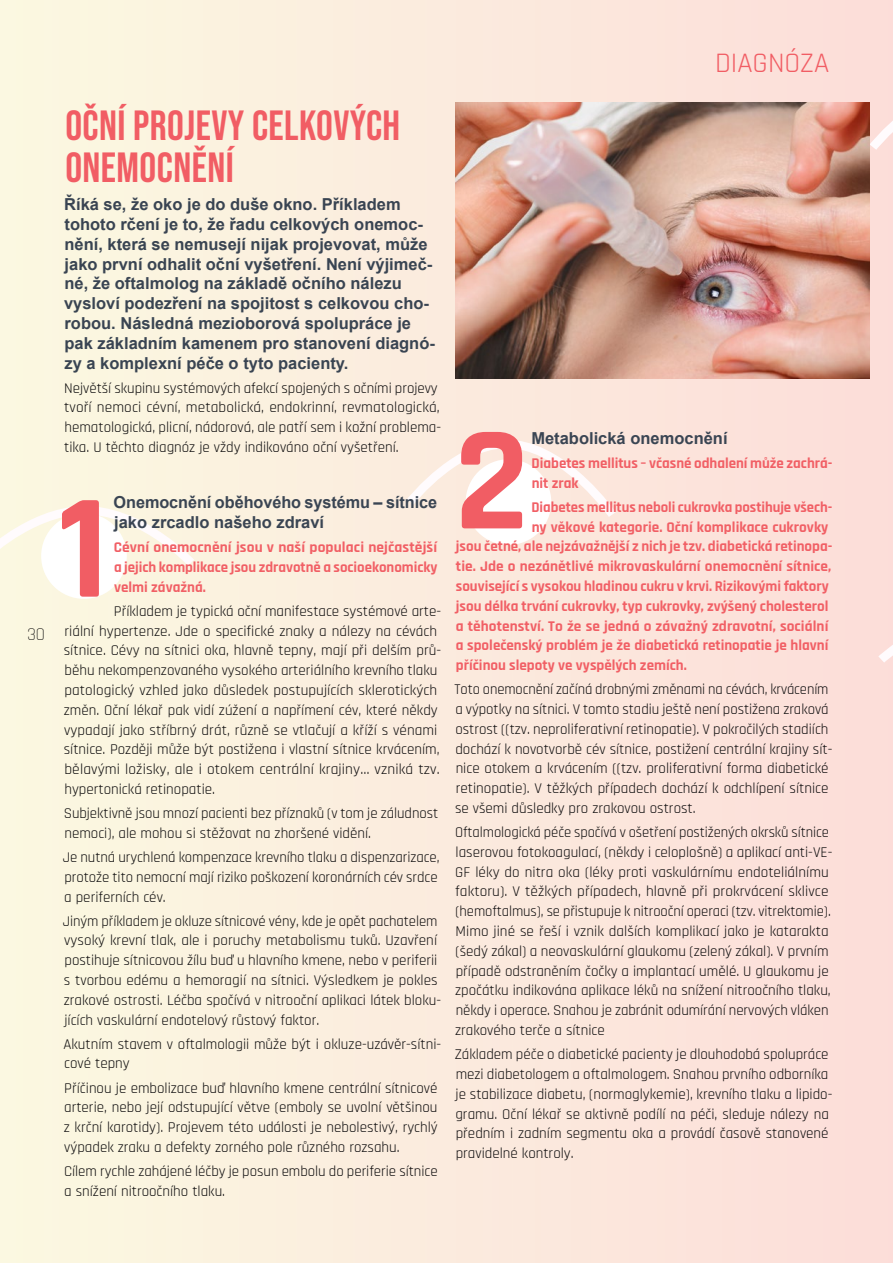
<style>
.page{position:relative;width:893px;height:1263px;background:#fff}
.page>*{position:absolute;margin:0;border:0;box-sizing:border-box;transform-origin:0 0}
.t1{font:700 150px "Rajdhani";color:#f15d64}
.t2{font:42px/42px "Bebas Neue";letter-spacing:.01em;color:#f15d64}
.t3{font:28.5px "Rajdhani";color:#f15d64}
.t4{font:300 18px "Rajdhani";color:#000}
.t5{font:700 16.5px/19.8px "Arial";color:#394452}
.t6{font:700 16.5px/19.8px "Arial";color:#3a4553}
.t7{font:15px/19.8px "Rajdhani";color:#0b0a0b}
.t8{font:700 15px/19.8px "Rajdhani";color:#f15f65;text-align:justify}
</style>
<div class="page">
<div style="left:0;top:0;width:893px;height:1263px;background:linear-gradient(to right,#fbf9e1,#fcddd9)"></div>
<div style="left:41px;top:513px;width:86px;height:86px;background:#fff;border-radius:50%"></div>
<div style="left:466px;top:459px;width:85px;height:86px;background:#fff;border-radius:50%"></div>
<svg style="left:402px;top:438px;width:219px;height:85px"></svg>
<svg style="left:864px;top:83px;width:29px;height:85px;background:#fce1dd"></svg>
<svg style="left:873px;top:612px;width:20px;height:65px"></svg>
<svg style="left:0;top:506px;width:200px;height:65px"></svg>
<img style="left:455px;top:102px;width:415px;height:277px">
<p class="t4" style="left:27px;top:624px;width:20px">30</p>
<h2 class="t2" style="left:65px;top:104px;width:336px">OČNÍ PROJEVY CELKOVÝCH<br>ONEMOCNĚNÍ</h2>
<p class="t5" style="left:64px;top:195px;width:372px">Říká se, že oko je do duše okno. Příkladem tohoto rčení je to, že řadu celkových onemoc&shy;nění, která se nemusejí nijak projevovat, může jako první odhalit oční vyšetření. Není výjimeč&shy;né, že oftalmolog na základě očního nálezu vysloví podezření na spojitost s celkovou cho&shy;robou. Následná mezioborová spolupráce je pak základním kamenem pro stanovení diagnó&shy;zy a komplexní péče o tyto pacienty.</p>
<p class="t7" style="left:64px;top:378px;width:378px">Největší skupinu systémových afekcí spojených s očními projevy tvoří nemoci cévní, metabolická, endokrinní, revmatologická, hematologická, plicní, nádorová, ale patří sem i kožní problema&shy;tika. U těchto diagnóz je vždy indikováno oční vyšetření.</p>
<p class="t6" style="left:114px;top:493px;width:325px">Onemocnění oběhového systému – sítnice jako zrcadlo našeho zdraví</p>
<p class="t8" style="left:114px;top:538px;width:325px">Cévní onemocnění jsou v naší populaci nejčastější a jejich komplikace jsou zdravotně a socioekonomicky velmi závažná.</p>
<p class="t7" style="left:64px;top:602px;width:379px;text-indent:50px">Příkladem je typická oční manifestace systémové arte&shy;riální hypertenze. Jde o specifické znaky a nálezy na cévách sítnice. Cévy na sítnici oka, hlavně tepny, mají při delším prů&shy;běhu nekompenzovaného vysokého arteriálního krevního tlaku patologický vzhled jako důsledek postupujících sklerotických změn. Oční lékař pak vidí zúžení a napřímení cév, které někdy vypadají jako stříbrný drát, různě se vtlačují a kříží s vénami sítnice. Později může být postižena i vlastní sítnice krvácením, bělavými ložisky, ale i otokem centrální krajiny… vzniká tzv. hypertonická retinopatie.</p>
<p class="t7" style="left:64px;top:804px;width:376px">Subjektivně jsou mnozí pacienti bez příznaků (v tom je záludnost nemoci), ale mohou si stěžovat na zhoršené vidění.</p>
<p class="t7" style="left:63px;top:848px;width:378px">Je nutná urychlená kompenzace krevního tlaku a dispenzarizace, protože tito nemocní mají riziko poškození koronárních cév srdce a periferních cév.</p>
<p class="t7" style="left:63px;top:911px;width:380px">Jiným příkladem je okluze sítnicové vény, kde je opět pachatelem vysoký krevní tlak, ale i poruchy metabolismu tuků. Uzavření postihuje sítnicovou žílu buď u hlavního kmene, nebo v periferii s tvorbou edému a hemoragií na sítnici. Výsledkem je pokles zrakové ostrosti. Léčba spočívá v nitrooční aplikaci látek bloku&shy;jících vaskulární endotelový růstový faktor.</p>
<p class="t7" style="left:63px;top:1034px;width:379px">Akutním stavem v oftalmologii může být i okluze-uzávěr-sítni&shy;cové tepny</p>
<p class="t7" style="left:64px;top:1078px;width:375px;text-align:justify">Příčinou je embolizace buď hlavního kmene centrální sítnicové arterie, nebo její odstupující větve (emboly se uvolní většinou z krční karotidy). Projevem této události je nebolestivý, rychlý výpadek zraku a defekty zorného pole různého rozsahu.</p>
<p class="t7" style="left:64px;top:1162px;width:375px">Cílem rychle zahájené léčby je posun embolu do periferie sítnice a snížení nitroočního tlaku.</p>
<h1 class="t1" style="left:59px;top:457px;width:52px">1</h1>
<h3 class="t3" style="left:715px;top:47px;width:116px">DIAGNÓZA</h3>
<h1 class="t1" style="left:455px;top:389px;width:75px">2</h1>
<p class="t6" style="left:531px;top:429px;width:198px">Metabolická onemocnění</p>
<p class="t8" style="left:531px;top:454px;width:302px">Diabetes mellitus – včasné odhalení může zachrá&shy;nit zrak</p>
<p class="t8" style="left:531px;top:497px;width:302px">Diabetes mellitus neboli cukrovka postihuje všech-</p>
<p class="t8" style="left:532px;top:517px;width:298px">ny věkové kategorie. Oční komplikace cukrovky</p>
<p class="t8" style="left:456px;top:537px;width:378px">jsou četné, ale nejzávažnější z nich je tzv. diabetická retinopa-</p>
<p class="t8" style="left:456px;top:557px;width:377px">tie. Jde o nezánětlivé mikrovaskulární onemocnění sítnice,</p>
<p class="t8" style="left:456px;top:577px;width:374px">související s vysokou hladinou cukru v krvi. Rizikovými faktory</p>
<p class="t8" style="left:456px;top:596px;width:374px">jsou délka trvání cukrovky, typ cukrovky, zvýšený cholesterol</p>
<p class="t8" style="left:456px;top:616px;width:374px">a těhotenství. To že se jedná o závažný zdravotní, sociální</p>
<p class="t8" style="left:456px;top:636px;width:374px">a společenský problém je že diabetická retinopatie je hlavní</p>
<p class="t8" style="left:456px;top:656px;width:232px">příčinou slepoty ve vyspělých zemích.</p>
<p class="t7" style="left:455px;top:680px;width:379px">Toto onemocnění začíná drobnými změnami na cévách, krvácením a výpotky na sítnici. V tomto stadiu ještě není postižena zraková ostrost ((tzv. neproliferativní retinopatie). V pokročilých stadiích dochází k novotvorbě cév sítnice, postižení centrální krajiny sít&shy;nice otokem a krvácením ((tzv. proliferativní forma diabetické retinopatie). V těžkých případech dochází k odchlípení sítnice se všemi důsledky pro zrakovou ostrost.</p>
<p class="t7" style="left:455px;top:823px;width:379px">Oftalmologická péče spočívá v ošetření postižených okrsků sítnice laserovou fotokoagulací, (někdy i celoplošně) a aplikací anti-VE-GF léky do nitra oka (léky proti vaskulárnímu endoteliálnímu faktoru). V těžkých případech, hlavně při prokrvácení sklivce (hemoftalmus), se přistupuje k nitrooční operaci (tzv. vitrektomie).<br>Mimo jiné se řeší i vznik dalších komplikací jako je katarakta (šedý zákal) a neovaskulární glaukomu (zelený zákal). V prvním případě odstraněním čočky a implantací umělé. U glaukomu je zpočátku indikována aplikace léků na snížení nitroočního tlaku, někdy i operace. Snahou je zabránit odumírání nervových vláken zrakového terče a sítnice</p>
<p class="t7" style="left:455px;top:1045px;width:379px">Základem péče o diabetické pacienty je dlouhodobá spolupráce mezi diabetologem a oftalmologem. Snahou prvního odborníka je stabilizace diabetu, (normoglykemie), krevního tlaku a lipido&shy;gramu. Oční lékař se aktivně podílí na péči, sleduje nálezy na předním i zadním segmentu oka a provádí časově stanovené pravidelné kontroly.</p>
</div>
